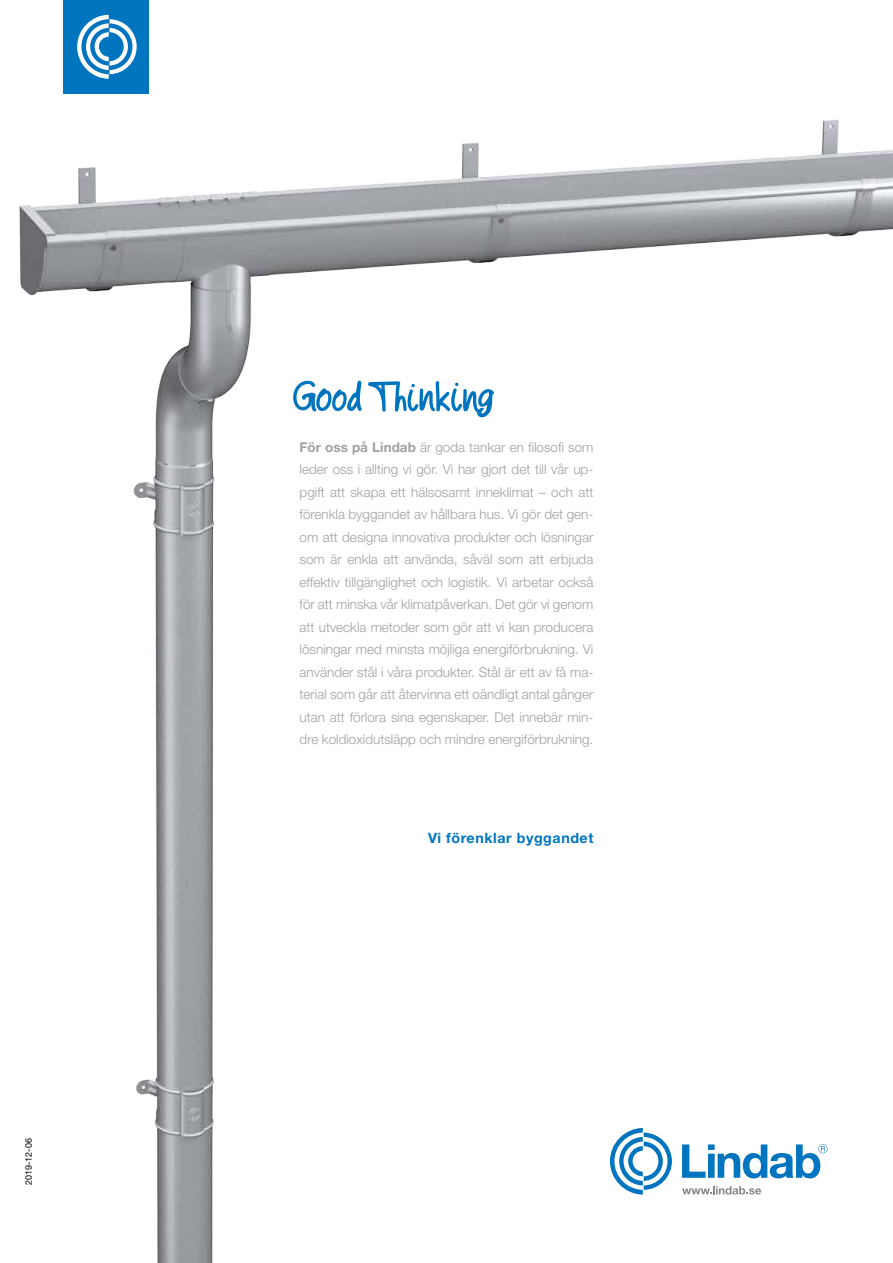
<style>
.page{position:relative;width:893px;height:1263px;background:#fff}
.page>*{position:absolute;margin:0;border:0;box-sizing:border-box;transform-origin:0 0}
.t1{font:700 14.25px "Helvetica Neue LT Pro";letter-spacing:.04em;color:#0075bf}
.t2{font:300 13.5px/22.5px "Helvetica Neue LT Pro";color:#a1a1a1;text-align:justify}
.t3{font:9px "Helvetica Neue LT Pro";color:#000}
.s1{font-weight:700}
</style>
<div class="page">
<img style="left:19px;top:0;width:874px;height:1263px">
<svg style="left:682px;top:1144px;width:145px;height:34px"></svg>
<svg style="left:610px;top:1128px;width:62px;height:66px"></svg>
<svg style="left:682px;top:1186px;width:79px;height:8px"></svg>
<div style="left:64px;top:0;width:85px;height:94px;background:#0075bf"></div>
<svg style="left:77px;top:15px;width:60px;height:64px"></svg>
<p class="t3" style="left:23px;top:1185px;width:49px;rotate:-90deg">2019-12-06</p>
<p class="t2" style="left:300px;top:436px;width:295px"><span class="s1">För oss på Lindab</span> är goda tankar en filosofi som leder oss i allting vi gör. Vi har gjort det till vår up&shy;pgift att skapa ett hälsosamt inneklimat – och att förenkla byggandet av hållbara hus. Vi gör det gen&shy;om att designa innovativa produkter och lösningar som är enkla att använda, såväl som att erbjuda effektiv tillgänglighet och logistik. Vi arbetar också för att minska vår klimatpåverkan. Det gör vi genom att utveckla metoder som gör att vi kan producera lösningar med minsta möjliga energiförbrukning. Vi använder stål i våra produkter. Stål är ett av få ma&shy;terial som går att återvinna ett oändligt antal gånger utan att förlora sina egenskaper. Det innebär min&shy;dre koldioxidutsläpp och mindre energiförbrukning.</p>
<p class="t1" style="left:428px;top:828px;width:167px">Vi förenklar byggandet</p>
</div>
